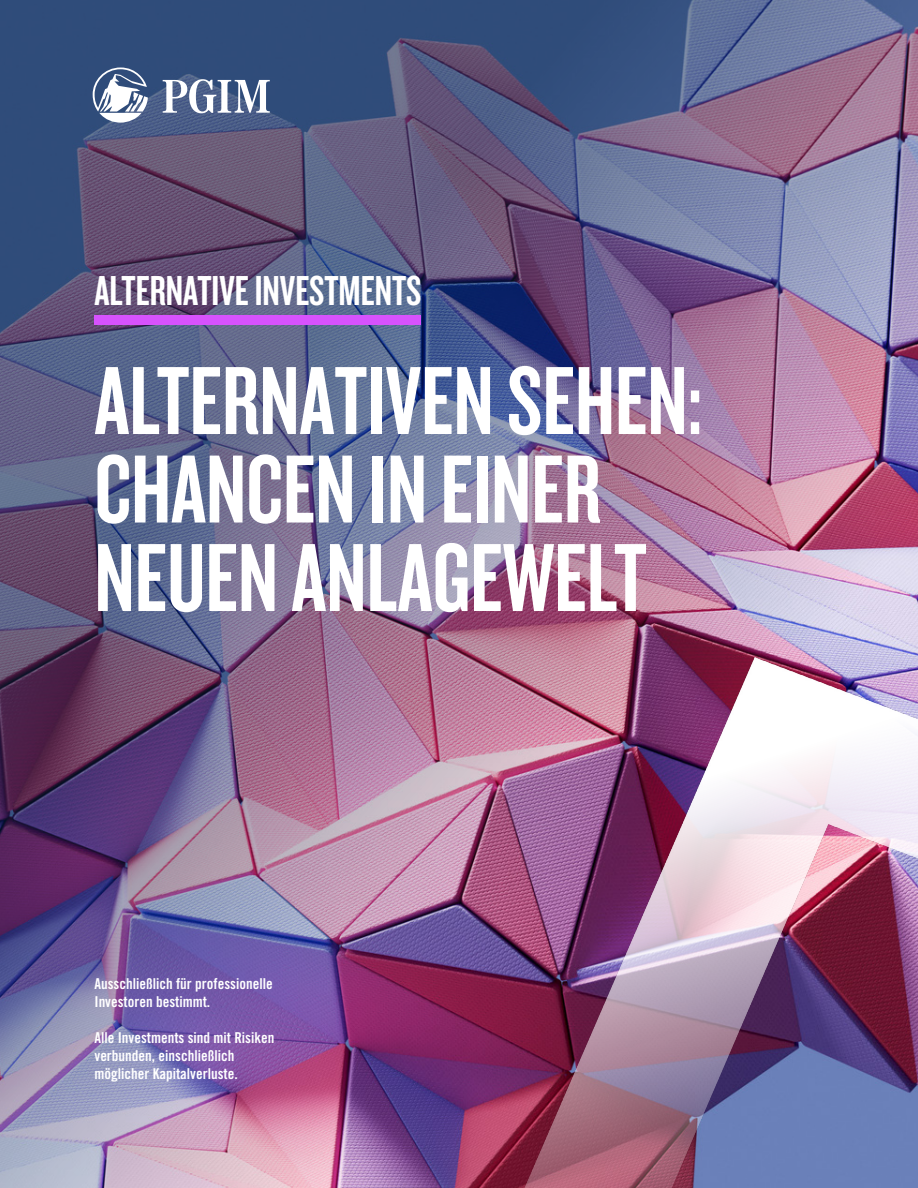
<style>
.page{position:relative;width:918px;height:1188px;background:#fff}
.page>*{position:absolute;margin:0;border:0;box-sizing:border-box;transform-origin:0 0}
.H1_-_Document_Title{font:100.5px/88.5px "Knockout 48 Featherweight";color:#fff}
.t1{font:43.5px "Knockout HTF48 Featherweight";color:#fff}
.Cover_Paragraph{font:15px/18px "Trade Gothic LT Std Bd Cn 20";color:#fff}
</style>
<div class="page">
<img style="left:0;top:0;width:918px;height:1188px">
<svg style="left:93px;top:67px;width:55px;height:56px"></svg>
<svg style="left:163px;top:79px;width:107px;height:34px"></svg>
<div style="left:94px;top:315px;width:327px;height:10px;background:#d752fd"></div>
<img style="left:413px;top:658px;width:505px;height:530px">
<p class="t1" style="left:94px;top:269px;width:328px">ALTERNATIVE INVESTMENTS</p>
<h1 class="H1_-_Document_Title" style="left:94px;top:353px;width:610px">ALTERNATIVEN SEHEN:<br>CHANCEN IN EINER<br>NEUEN ANLAGEWELT</h1>
<p class="Cover_Paragraph" style="left:94px;top:974px;width:180px">Ausschließlich für professionelle<br>Investoren bestimmt.</p>
<p class="Cover_Paragraph" style="left:94px;top:1028px;width:181px">Alle Investments sind mit Risiken verbunden, einschließlich möglicher Kapitalverluste.</p>
</div>
